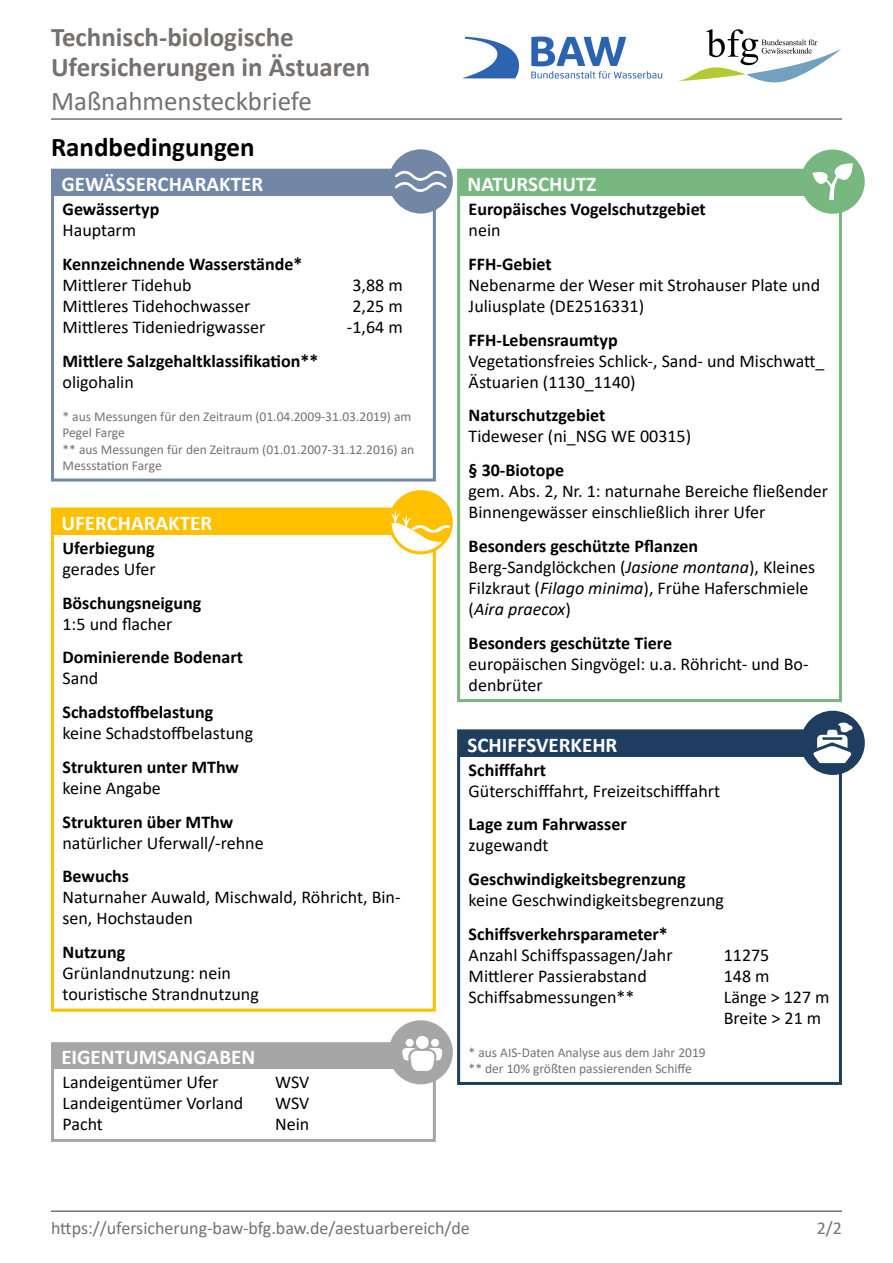
<style>
.page{position:relative;width:893px;height:1263px;background:#fff}
.page>*{position:absolute;margin:0;border:0;box-sizing:border-box;transform-origin:0 0}
.t1{font:700 27px/30px "Calibri";color:#767171}
.t2{font:27px "Calibri";color:#767171}
.t3{font:700 27px "Calibri";color:#000}
.t4{font:700 21px "Calibri";color:#fff}
.t5{font:18px/21px "Calibri";color:#000}
.t6{font:700 18px "Calibri";color:#000}
.t7{font:18px "Calibri";color:#767171}
.t8{font:13.5px/16.5px "Calibri";color:#767171}
.s1{font-weight:700}
.s2{font-style:italic}
</style>
<div class="page">
<img style="left:463px;top:36px;width:200px;height:43px">
<svg style="left:678px;top:29px;width:164px;height:53px"></svg>
<hr style="left:51px;top:118px;width:791px;height:2px;background:#767171">
<hr style="left:51px;top:1210px;width:791px;height:2px;background:#767171">
<div style="left:51px;top:169px;width:385px;height:312px;border:3px solid #7286a6"></div>
<div style="left:51px;top:507px;width:385px;height:505px;border:3px solid #ffc000"></div>
<div style="left:51px;top:1042px;width:385px;height:100px;border:3px solid #a6a6a6"></div>
<div style="left:53px;top:1044px;width:383px;height:25px;background:#a6a6a6"></div>
<div style="left:389px;top:1020px;width:64px;height:64px;background:#a6a6a6;border-radius:50%"></div>
<div style="left:416px;top:1036px;width:13px;height:13px;background:#fff;border-radius:50%"></div>
<div style="left:431px;top:1039px;width:8px;height:8px;background:#fff;border-radius:50%"></div>
<svg style="left:402px;top:1048px;width:41px;height:23px"></svg>
<div style="left:406px;top:1039px;width:8px;height:8px;background:#fff;border-radius:50%"></div>
<div style="left:53px;top:509px;width:384px;height:26px;background:#ffc000"></div>
<div style="left:389px;top:490px;width:64px;height:64px;background:#ffc000;border-radius:50%"></div>
<svg style="left:390px;top:510px;width:61px;height:41px"></svg>
<div style="left:53px;top:170px;width:384px;height:26px;background:#7286a6"></div>
<div style="left:457px;top:169px;width:385px;height:533px;border:3px solid #78b780"></div>
<div style="left:457px;top:729px;width:385px;height:356px;border:3px solid #1f3e5f"></div>
<div style="left:459px;top:731px;width:383px;height:25px;background:#1f3e5f"></div>
<div style="left:800px;top:711px;width:65px;height:64px;background:#1f3e5f;border-radius:50%"></div>
<svg style="left:813px;top:722px;width:40px;height:41px"></svg>
<div style="left:459px;top:170px;width:383px;height:26px;background:#78b780"></div>
<div style="left:389px;top:149px;width:64px;height:64px;background:#7286a6;border-radius:50%"></div>
<svg style="left:395px;top:170px;width:52px;height:22px"></svg>
<div style="left:801px;top:149px;width:64px;height:65px;background:#78b780;border-radius:50%"></div>
<svg style="left:812px;top:163px;width:42px;height:37px"></svg>
<h1 class="t1" style="left:51px;top:22px;width:321px">Technisch-biologische<br>Ufersicherungen in Ästuaren</h1>
<h1 class="t2" style="left:51px;top:83px;width:262px">Maßnahmensteckbriefe</h1>
<h1 class="t3" style="left:51px;top:128px;width:205px">Randbedingungen</h1>
<p class="t4" style="left:61px;top:169px;width:203px">GEWÄSSERCHARAKTER</p>
<p class="t6" style="left:63px;top:196px;width:98px">Gewässertyp</p>
<p class="t5" style="left:63px;top:219px;width:75px">Hauptarm</p>
<p class="t6" style="left:63px;top:251px;width:241px">Kennzeichnende Wasserstände*</p>
<p class="t5" style="left:63px;top:274px;width:131px">Mittlerer Tidehub</p>
<p class="t5" style="left:352px;top:274px;width:52px">3,88 m</p>
<p class="t5" style="left:63px;top:295px;width:189px">Mittleres Tidehochwasser</p>
<p class="t5" style="left:352px;top:295px;width:52px">2,25 m</p>
<p class="t5" style="left:63px;top:316px;width:204px">Mittleres Tideniedrigwasser</p>
<p class="t5" style="left:347px;top:316px;width:57px">-1,64 m</p>
<p class="t6" style="left:63px;top:348px;width:257px">Mittlere Salzgehaltklassifikation**</p>
<p class="t5" style="left:63px;top:371px;width:73px">oligohalin</p>
<p class="t8" style="left:63px;top:407px;width:353px">* aus Messungen für den Zeitraum (01.04.2009-31.03.2019) am Pegel Farge<br>** aus Messungen für den Zeitraum (01.01.2007-31.12.2016) an Messstation Farge</p>
<p class="t4" style="left:61px;top:508px;width:152px">UFERCHARAKTER</p>
<p class="t6" style="left:63px;top:535px;width:94px">Uferbiegung</p>
<p class="t5" style="left:63px;top:558px;width:95px">gerades Ufer</p>
<p class="t6" style="left:63px;top:590px;width:140px">Böschungsneigung</p>
<p class="t5" style="left:63px;top:613px;width:112px">1:5 und flacher</p>
<p class="t6" style="left:63px;top:645px;width:182px">Dominierende Bodenart</p>
<p class="t5" style="left:63px;top:667px;width:37px">Sand</p>
<p class="t6" style="left:63px;top:699px;width:152px">Schadstoffbelastung</p>
<p class="t5" style="left:63px;top:722px;width:192px">keine Schadstoffbelastung</p>
<p class="t6" style="left:63px;top:754px;width:178px">Strukturen unter MThw</p>
<p class="t5" style="left:63px;top:777px;width:100px">keine Angabe</p>
<p class="t6" style="left:63px;top:809px;width:172px">Strukturen über MThw</p>
<p class="t5" style="left:63px;top:832px;width:203px">natürlicher Uferwall/-rehne</p>
<p class="t6" style="left:63px;top:864px;width:68px">Bewuchs</p>
<p class="t5" style="left:63px;top:886px;width:340px">Naturnaher Auwald, Mischwald, Röhricht, Bin&shy;sen, Hochstauden</p>
<p class="t6" style="left:63px;top:939px;width:64px">Nutzung</p>
<p class="t5" style="left:63px;top:962px;width:198px">Grünlandnutzung: nein touristische Strandnutzung</p>
<p class="t4" style="left:61px;top:1042px;width:195px">EIGENTUMSANGABEN</p>
<p class="t5" style="left:63px;top:1071px;width:157px">Landeigentümer Ufer</p>
<p class="t5" style="left:275px;top:1071px;width:36px">WSV</p>
<p class="t5" style="left:63px;top:1092px;width:182px">Landeigentümer Vorland</p>
<p class="t5" style="left:275px;top:1092px;width:36px">WSV</p>
<p class="t5" style="left:63px;top:1113px;width:42px">Pacht</p>
<p class="t5" style="left:275px;top:1113px;width:36px">Nein</p>
<p class="t4" style="left:467px;top:169px;width:131px">NATURSCHUTZ</p>
<p class="t6" style="left:469px;top:196px;width:239px">Europäisches Vogelschutzgebiet</p>
<p class="t5" style="left:469px;top:219px;width:33px">nein</p>
<p class="t6" style="left:469px;top:251px;width:85px">FFH-Gebiet</p>
<p class="t5" style="left:469px;top:274px;width:353px">Nebenarme der Weser mit Strohauser Plate und<br>Juliusplate (DE2516331)</p>
<p class="t6" style="left:469px;top:327px;width:151px">FFH-Lebensraumtyp</p>
<p class="t5" style="left:469px;top:350px;width:357px">Vegetationsfreies Schlick-, Sand- und Mischwatt_<br>Ästuarien (1130_1140)</p>
<p class="t6" style="left:469px;top:403px;width:138px">Naturschutzgebiet</p>
<p class="t5" style="left:469px;top:425px;width:224px">Tideweser (ni_NSG WE 00315)</p>
<p class="t6" style="left:469px;top:457px;width:97px">§ 30-Biotope</p>
<p class="t5" style="left:469px;top:480px;width:361px">gem. Abs. 2, Nr. 1: naturnahe Bereiche fließender<br>Binnengewässer einschließlich ihrer Ufer</p>
<p class="t5" style="left:469px;top:535px;width:348px"><span class="s1">Besonders geschützte Pflanzen </span>Berg-Sandglöckchen (<span class="s2">Jasione montana</span>), Kleines Filzkraut (<span class="s2">Filago minima</span>), Frühe Haferschmiele (<span class="s2">Aira praecox</span>)</p>
<p class="t6" style="left:469px;top:630px;width:205px">Besonders geschützte Tiere</p>
<p class="t5" style="left:469px;top:653px;width:341px">europäischen Singvögel: u.a. Röhricht- und Bo&shy;denbrüter</p>
<p class="t4" style="left:467px;top:730px;width:151px">SCHIFFSVERKEHR</p>
<p class="t6" style="left:469px;top:757px;width:79px">Schifffahrt</p>
<p class="t5" style="left:469px;top:780px;width:253px">Güterschifffahrt, Freizeitschifffahrt</p>
<p class="t6" style="left:469px;top:812px;width:160px">Lage zum Fahrwasser</p>
<p class="t5" style="left:469px;top:834px;width:81px">zugewandt</p>
<p class="t6" style="left:469px;top:866px;width:219px">Geschwindigkeitsbegrenzung</p>
<p class="t5" style="left:469px;top:889px;width:257px">keine Geschwindigkeitsbegrenzung</p>
<p class="t6" style="left:469px;top:921px;width:201px">Schiffsverkehrsparameter*</p>
<p class="t5" style="left:469px;top:944px;width:205px">Anzahl Schiffspassagen/Jahr</p>
<p class="t5" style="left:724px;top:944px;width:47px">11275</p>
<p class="t5" style="left:469px;top:965px;width:180px">Mittlerer Passierabstand</p>
<p class="t5" style="left:724px;top:965px;width:47px">148 m</p>
<p class="t5" style="left:469px;top:986px;width:167px">Schiffsabmessungen**</p>
<p class="t5" style="left:724px;top:986px;width:107px">Länge &gt; 127 m<br>Breite &gt; 21 m</p>
<p class="t8" style="left:469px;top:1044px;width:239px">* aus AIS-Daten Analyse aus dem Jahr 2019 ** der 10% größten passierenden Schiffe</p>
<p class="t7" style="left:51px;top:1215px;width:420px">https://ufersicherung-baw-bfg.baw.de/aestuarbereich/de</p>
<p class="t7" style="left:817px;top:1215px;width:27px">2/2</p>
</div>
